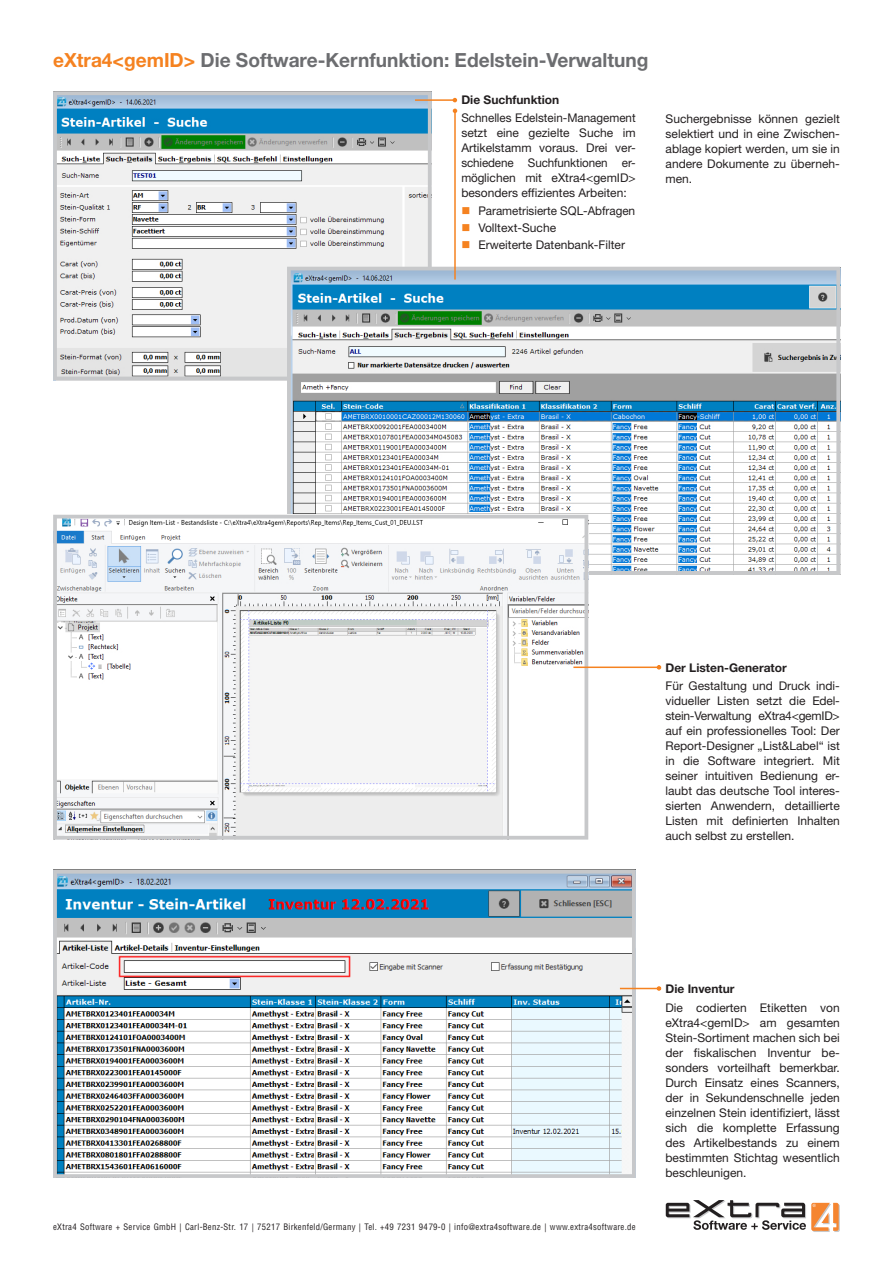
<style>
.page{position:relative;width:893px;height:1263px;background:#fff}
.page>*{position:absolute;margin:0;border:0;box-sizing:border-box;transform-origin:0 0}
.t1{font:700 19.5px "Helvetica Neue";color:#6c6d70}
.t2{font:12px/15px "Helvetica Neue";color:#231f20;text-align:justify}
.t3{font:700 12px "Helvetica Neue";color:#231f20}
.t4{font:condensed 8.7px "Helvetica";letter-spacing:.03em;color:#231f20}
.s1{color:#f58220}
</style>
<div class="page">
<svg style="left:666px;top:1200px;width:174px;height:32px"></svg>
<svg style="left:53px;top:91px;width:379px;height:289px"></svg>
<img style="left:287px;top:267px;width:553px;height:308px">
<img style="left:53px;top:870px;width:583px;height:308px">
<svg style="left:53px;top:515px;width:535px;height:324px"></svg>
<svg style="left:453px;top:98px;width:4px;height:4px"></svg>
<hr style="left:415px;top:99px;width:38px;height:2px;background:#f58220">
<svg style="left:657px;top:665px;width:4px;height:4px"></svg>
<hr style="left:573px;top:666px;width:84px;height:2px;background:#f58220">
<svg style="left:657px;top:986px;width:4px;height:5px"></svg>
<hr style="left:620px;top:988px;width:37px;height:1px;background:#f58220">
<svg style="left:453px;top:109px;width:16px;height:172px"></svg>
<h1 class="t1" style="left:53px;top:48px;width:597px"><span class="s1">eXtra4&lt;gemID&gt;</span> Die Software-Kernfunktion: Edelstein-Verwaltung</h1>
<p class="t3" style="left:461px;top:93px;width:99px">Die Suchfunktion</p>
<p class="t2" style="left:461px;top:110px;width:176px">Schnelles Edelstein-Management setzt eine gezielte Suche im Artikelstamm voraus. Drei ver&shy;schiedene Suchfunktionen er&shy;möglichen mit eXtra4&lt;gemID&gt; besonders effizientes Arbeiten:</p>
<p class="t2" style="left:478px;top:201px;width:158px;line-height:17.2px;text-align:left">Parametrisierte SQL-Abfragen<br>Volltext-Suche<br>Erweiterte Datenbank-Filter</p>
<p class="t2" style="left:666px;top:111px;width:176px">Suchergebnisse können gezielt selektiert und in eine Zwischen&shy;ablage kopiert werden, um sie in andere Dokumente zu überneh&shy;men.</p>
<p class="t3" style="left:665px;top:660px;width:123px">Der Listen-Generator</p>
<p class="t2" style="left:665px;top:678px;width:176px">Für Gestaltung und Druck indi&shy;vidueller Listen setzt die Edel&shy;stein-Verwaltung eXtra4&lt;gemID&gt; auf ein professionelles Tool: Der Report-Designer „List&amp;Label“ ist in die Software integriert. Mit seiner intuitiven Bedienung er&shy;laubt das deutsche Tool interes&shy;sierten Anwendern, detaillierte Listen mit definierten Inhalten auch selbst zu erstellen.</p>
<p class="t4" style="left:53px;top:1222px;width:584px">eXtra4 Software + Service GmbH | Carl-Benz-Str. 17 | 75217 Birkenfeld/Germany | Tel. +49 7231 9479-0 | info@extra4software.de | www.extra4software.de</p>
<p class="t3" style="left:665px;top:981px;width:71px">Die Inventur</p>
<p class="t2" style="left:665px;top:1000px;width:176px">Die codierten Etiketten von eXtra4&lt;gemID&gt; am gesamten Stein-Sortiment machen sich bei der fiskalischen Inventur be&shy;sonders vorteilhaft bemerkbar.<br>Durch Einsatz eines Scanners, der in Sekundenschnelle jeden einzelnen Stein identifiziert, lässt sich die komplette Erfassung des Artikelbestands zu einem bestimmten Stichtag wesentlich beschleunigen.</p>
</div>
